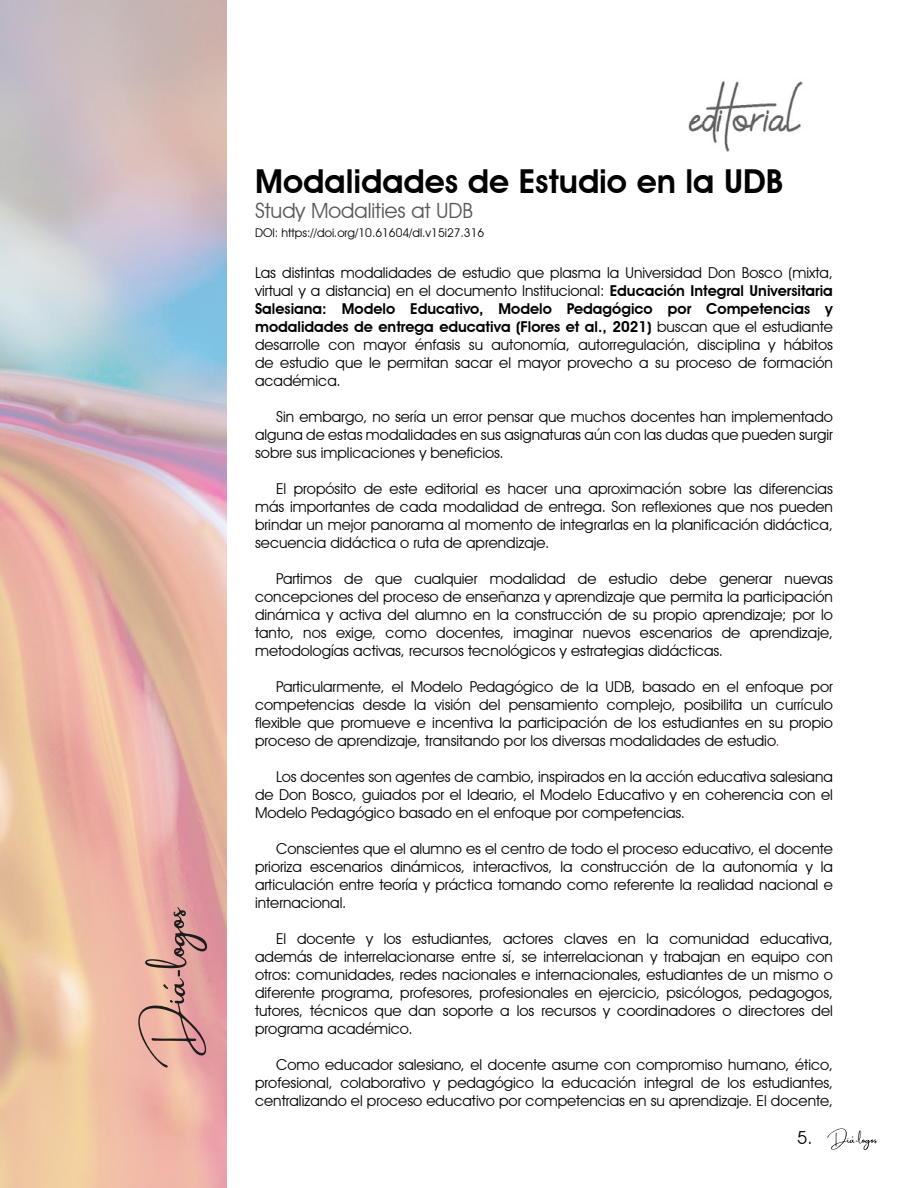
<style>
.page{position:relative;width:918px;height:1188px;background:#fff}
.page>*{position:absolute;margin:0;border:0;box-sizing:border-box;transform-origin:0 0}
.t1{font:600 33px "Avant Garde IT Cby BT";color:#000}
.t2{font:21px "Avant Garde IT Cby BT";color:#575756}
.t3{font:18px "Avant Garde IT Cby BT";color:#000}
.t4{font:15px/18px "Avant Garde IT Cby BT";color:#000;text-align:justify}
.t5{font:12px "Avant Garde IT Cby BT";color:#000}
.s1{font-weight:600}
.s2{color:#e6007d}
</style>
<div class="page">
<svg style="left:138px;top:907px;width:70px;height:161px;background:#d59e95"></svg>
<img style="left:688px;top:81px;width:115px;height:71px">
<svg style="left:827px;top:1128px;width:50px;height:22px"></svg>
<h1 class="t1" style="left:255px;top:161px;width:529px">Modalidades de Estudio en la UDB</h1>
<h2 class="t2" style="left:255px;top:198px;width:219px">Study Modalities at UDB</h2>
<p class="t5" style="left:255px;top:225px;width:231px">DOI: https://doi.org/10.61604/dl.v15i27.316</p>
<p class="t4" style="left:255px;top:263px;width:579px">Las distintas modalidades de estudio que plasma la Universidad Don Bosco (mixta, virtual y a distancia) en el documento Institucional: <span class="s1">Educación Integral Universitaria Salesiana: Modelo Educativo, Modelo Pedagógico por Competencias y modalidades de entrega educativa (Flores et al., 2021)</span> buscan que el estudiante desarrolle con mayor énfasis su autonomía, autorregulación, disciplina y hábitos de estudio que le permitan sacar el mayor provecho a su proceso de formación académica.</p>
<p class="t4" style="left:255px;top:407px;width:579px;text-indent:21px">Sin embargo, no sería un error pensar que muchos docentes han implementado alguna de estas modalidades en sus asignaturas aún con las dudas que pueden surgir sobre sus implicaciones y beneficios.</p>
<p class="t4" style="left:255px;top:479px;width:579px;text-indent:21px">El propósito de este editorial es hacer una aproximación sobre las diferencias más importantes de cada modalidad de entrega. Son reflexiones que nos pueden brindar un mejor panorama al momento de integrarlas en la planificación didáctica, secuencia didáctica o ruta de aprendizaje.</p>
<p class="t4" style="left:255px;top:569px;width:579px;text-indent:21px">Partimos de que cualquier modalidad de estudio debe generar nuevas concepciones del proceso de enseñanza y aprendizaje que permita la participación dinámica y activa del alumno en la construcción de su propio aprendizaje; por lo tanto, nos exige, como docentes, imaginar nuevos escenarios de aprendizaje, metodologías activas, recursos tecnológicos y estrategias didácticas.</p>
<p class="t4" style="left:255px;top:677px;width:579px;text-indent:21px">Particularmente, el Modelo Pedagógico de la UDB, basado en el enfoque por competencias desde la visión del pensamiento complejo, posibilita un currículo flexible que promueve e incentiva la participación de los estudiantes en su propio proceso de aprendizaje, transitando por los diversas modalidades de estudio<span class="s2">.</span></p>
<p class="t4" style="left:255px;top:767px;width:579px;text-indent:21px">Los docentes son agentes de cambio, inspirados en la acción educativa salesiana de Don Bosco, guiados por el Ideario, el Modelo Educativo y en coherencia con el Modelo Pedagógico basado en el enfoque por competencias.</p>
<p class="t4" style="left:255px;top:839px;width:579px;text-indent:21px">Conscientes que el alumno es el centro de todo el proceso educativo, el docente prioriza escenarios dinámicos, interactivos, la construcción de la autonomía y la articulación entre teoría y práctica tomando como referente la realidad nacional e internacional.</p>
<p class="t4" style="left:255px;top:929px;width:579px;text-indent:21px">El docente y los estudiantes, actores claves en la comunidad educativa, además de interrelacionarse entre sí, se interrelacionan y trabajan en equipo con otros: comunidades, redes nacionales e internacionales, estudiantes de un mismo o diferente programa, profesores, profesionales en ejercicio, psicólogos, pedagogos, tutores, técnicos que dan soporte a los recursos y coordinadores o directores del programa académico.</p>
<p class="t4" style="left:255px;top:1055px;width:579px;text-indent:21px">Como educador salesiano, el docente asume con compromiso humano, ético, profesional, colaborativo y pedagógico la educación integral de los estudiantes, centralizando el proceso educativo por competencias en su aprendizaje. El docente,</p>
<p class="t3" style="left:797px;top:1126px;width:17px">5.</p>
</div>
